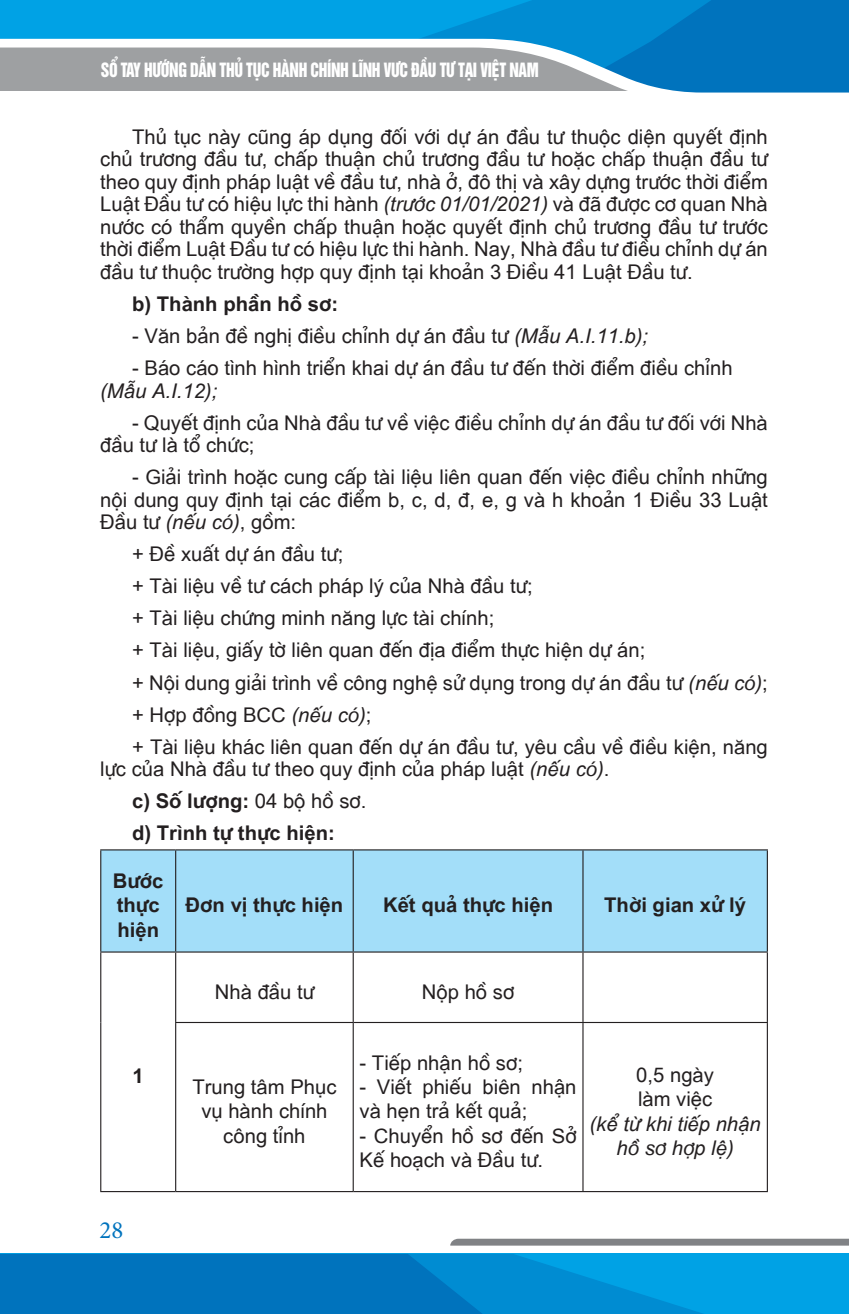
<style>
.page{position:relative;width:849px;height:1314px;background:#fff}
.page>*{position:absolute;margin:0;border:0;box-sizing:border-box;transform-origin:0 0}
.t1{font:24.75px "Minion Pro";color:#0073bd}
.heading_1{font:20.25px/22.5px "SVN Arial 3";color:#231f20}
.t2{font:20.25px/24.3px "SVN Arial 3 bold";color:#231f20}
.t3{font:20.25px/24.3px "SVN Arial 3 italic";color:#231f20;text-align:center}
.t4{font:18px "UTM Helvet Ins";letter-spacing:-.02em;color:#fff;scale:.86 1}
.s1{font-family:"SVN Arial 3 italic"}
.s2{font-family:"SVN Arial 3"}
</style>
<div class="page">
<div style="left:0;top:1254px;width:848px;height:60px;background:#00a2e5"></div>
<svg style="left:0;top:1254px;width:703px;height:60px;background:#007fc7"></svg>
<svg style="left:450px;top:1239px;width:398px;height:7px;background:#87888b"></svg>
<div style="left:0;top:0;width:395px;height:39px;background:#00a2e5"></div>
<svg style="left:395px;top:0;width:198px;height:39px;background:#0095d9"></svg>
<svg style="left:593px;top:0;width:255px;height:39px;background:#007bc4"></svg>
<svg style="left:0;top:39px;width:848px;height:54px;fill:#9ea0a2"></svg>
<div style="left:101px;top:850px;width:665px;height:101px;background:#a3def9"></div>
<hr style="left:100px;top:849px;width:76px;height:1px;background:#231f20">
<hr style="left:176px;top:849px;width:177px;height:1px;background:#231f20">
<hr style="left:353px;top:849px;width:229px;height:1px;background:#231f20">
<hr style="left:582px;top:849px;width:185px;height:1px;background:#231f20">
<hr style="left:100px;top:951px;width:76px;height:2px;background:#231f20">
<hr style="left:176px;top:951px;width:177px;height:2px;background:#231f20">
<hr style="left:353px;top:951px;width:229px;height:2px;background:#231f20">
<hr style="left:582px;top:951px;width:185px;height:2px;background:#231f20">
<hr style="left:175px;top:1022px;width:178px;height:1px;background:#231f20">
<hr style="left:353px;top:1022px;width:229px;height:1px;background:#231f20">
<hr style="left:582px;top:1022px;width:185px;height:1px;background:#231f20">
<hr style="left:100px;top:1191px;width:76px;height:1px;background:#231f20">
<hr style="left:176px;top:1191px;width:177px;height:1px;background:#231f20">
<hr style="left:353px;top:1191px;width:229px;height:1px;background:#231f20">
<hr style="left:582px;top:1191px;width:185px;height:1px;background:#231f20">
<hr style="left:100px;top:850px;width:1px;height:101px;background:#231f20">
<hr style="left:100px;top:953px;width:1px;height:69px;background:#231f20">
<hr style="left:100px;top:1022px;width:1px;height:169px;background:#231f20">
<hr style="left:175px;top:850px;width:1px;height:101px;background:#231f20">
<hr style="left:352px;top:850px;width:1px;height:101px;background:#231f20">
<hr style="left:582px;top:850px;width:1px;height:101px;background:#231f20">
<hr style="left:766px;top:850px;width:1px;height:101px;background:#231f20">
<hr style="left:175px;top:953px;width:1px;height:69px;background:#231f20">
<hr style="left:352px;top:953px;width:1px;height:69px;background:#231f20">
<hr style="left:582px;top:953px;width:1px;height:69px;background:#231f20">
<hr style="left:766px;top:953px;width:1px;height:69px;background:#231f20">
<hr style="left:175px;top:1023px;width:1px;height:168px;background:#231f20">
<hr style="left:352px;top:1023px;width:1px;height:168px;background:#231f20">
<hr style="left:582px;top:1023px;width:1px;height:168px;background:#231f20">
<hr style="left:766px;top:1023px;width:1px;height:168px;background:#231f20">
<p class="t4" style="left:101px;top:55px;width:511px">SỔ TAY HƯỚNG DẪN THỦ TỤC HÀNH CHÍNH LĨNH VƯC ĐẦU TƯ TẠI VIỆT NAM</p>
<p class="heading_1" style="left:100px;top:123px;width:669px;text-align:justify;text-indent:32px">Thủ tục này cũng áp dụng đối với dự án đầu tư thuộc diện quyết định chủ trương đầu tư, chấp thuận chủ trương đầu tư hoặc chấp thuận đầu tư theo quy định pháp luật về đầu tư, nhà ở, đô thị và xây dựng trước thời điểm Luật Đầu tư có hiệu lực thi hành <span class="s1">(trước 01/01/2021)</span> và đã được cơ quan Nhà nước có thẩm quyền chấp thuận hoặc quyết định chủ trương đầu tư trước thời điểm Luật Đầu tư có hiệu lực thi hành. Nay, Nhà đầu tư điều chỉnh dự án đầu tư thuộc trường hợp quy định tại khoản 3 Điều 41 Luật Đầu tư.</p>
<p class="t2" style="left:132px;top:290px;width:207px">b) Thành phần hồ sơ:</p>
<p class="heading_1" style="left:132px;top:323px;width:517px">- Văn bản đề nghị điều chỉnh dự án đầu tư <span class="s1">(Mẫu A.I.11.b);</span></p>
<p class="heading_1" style="left:100px;top:355px;width:633px;text-indent:32px">- Báo cáo tình hình triển khai dự án đầu tư đến thời điểm điều chỉnh <span class="s1">(Mẫu A.I.12);</span></p>
<p class="heading_1" style="left:100px;top:409px;width:669px;text-indent:32px">- Quyết định của Nhà đầu tư về việc điều chỉnh dự án đầu tư đối với Nhà đầu tư là tổ chức;</p>
<p class="heading_1" style="left:100px;top:464px;width:669px;text-align:justify;text-indent:32px">- Giải trình hoặc cung cấp tài liệu liên quan đến việc điều chỉnh những nội dung quy định tại các điểm b, c, d, đ, e, g và h khoản 1 Điều 33 Luật Đầu tư <span class="s1">(nếu có)</span>, gồm:</p>
<p class="heading_1" style="left:132px;top:541px;width:213px">+ Đề xuất dự án đầu tư;</p>
<p class="heading_1" style="left:132px;top:573px;width:402px">+ Tài liệu về tư cách pháp lý của Nhà đầu tư;</p>
<p class="heading_1" style="left:132px;top:605px;width:363px">+ Tài liệu chứng minh năng lực tài chính;</p>
<p class="heading_1" style="left:132px;top:637px;width:514px">+ Tài liệu, giấy tờ liên quan đến địa điểm thực hiện dự án;</p>
<p class="heading_1" style="left:132px;top:669px;width:637px">+ Nội dung giải trình về công nghệ sử dụng trong dự án đầu tư <span class="s1">(nếu có)</span>;</p>
<p class="heading_1" style="left:132px;top:701px;width:241px">+ Hợp đồng BCC <span class="s1">(nếu có)</span>;</p>
<p class="heading_1" style="left:100px;top:733px;width:669px;text-indent:32px">+ Tài liệu khác liên quan đến dự án đầu tư, yêu cầu về điều kiện, năng lực của Nhà đầu tư theo quy định của pháp luật <span class="s1">(nếu có)</span>.</p>
<p class="t2" style="left:132px;top:787px;width:236px">c) Số lượng: <span class="s2">04 bộ hồ sơ.</span></p>
<p class="t2" style="left:132px;top:819px;width:204px">d) Trình tự thực hiện:</p>
<p class="t2" style="left:113px;top:867px;width:52px">Bước</p>
<p class="t2" style="left:117px;top:891px;width:44px">thực hiện</p>
<p class="t2" style="left:185px;top:891px;width:159px">Đơn vị thực hiện</p>
<p class="t2" style="left:383px;top:891px;width:171px">Kết quả thực hiện</p>
<p class="t2" style="left:604px;top:891px;width:143px">Thời gian xử lý</p>
<p class="t2" style="left:132px;top:1062px;width:13px">1</p>
<p class="t1" style="left:99px;top:1213px;width:25px">28</p>
<p class="heading_1" style="left:215px;top:978px;width:101px">Nhà đầu tư</p>
<p class="heading_1" style="left:422px;top:978px;width:94px">Nộp hồ sơ</p>
<p class="heading_1" style="left:192px;top:1073px;width:146px;line-height:24.3px;text-align:center">Trung tâm Phục vụ hành chính công tỉnh</p>
<p class="heading_1" style="left:359px;top:1049px;width:165px">- Tiếp nhận hồ sơ;</p>
<p class="heading_1" style="left:359px;top:1073px;width:218px;line-height:24.3px">- Viết phiếu biên nhận và hẹn trả kết quả;</p>
<p class="heading_1" style="left:359px;top:1121px;width:218px;line-height:24.3px">- Chuyển hồ sơ đến Sở<br>Kế hoạch và Đầu tư.</p>
<p class="heading_1" style="left:636px;top:1061px;width:79px">0,5 ngày</p>
<p class="heading_1" style="left:637px;top:1086px;width:76px">làm việc</p>
<p class="t3" style="left:589px;top:1108px;width:173px">(kể từ khi tiếp nhận hồ sơ hợp lệ)</p>
</div>
